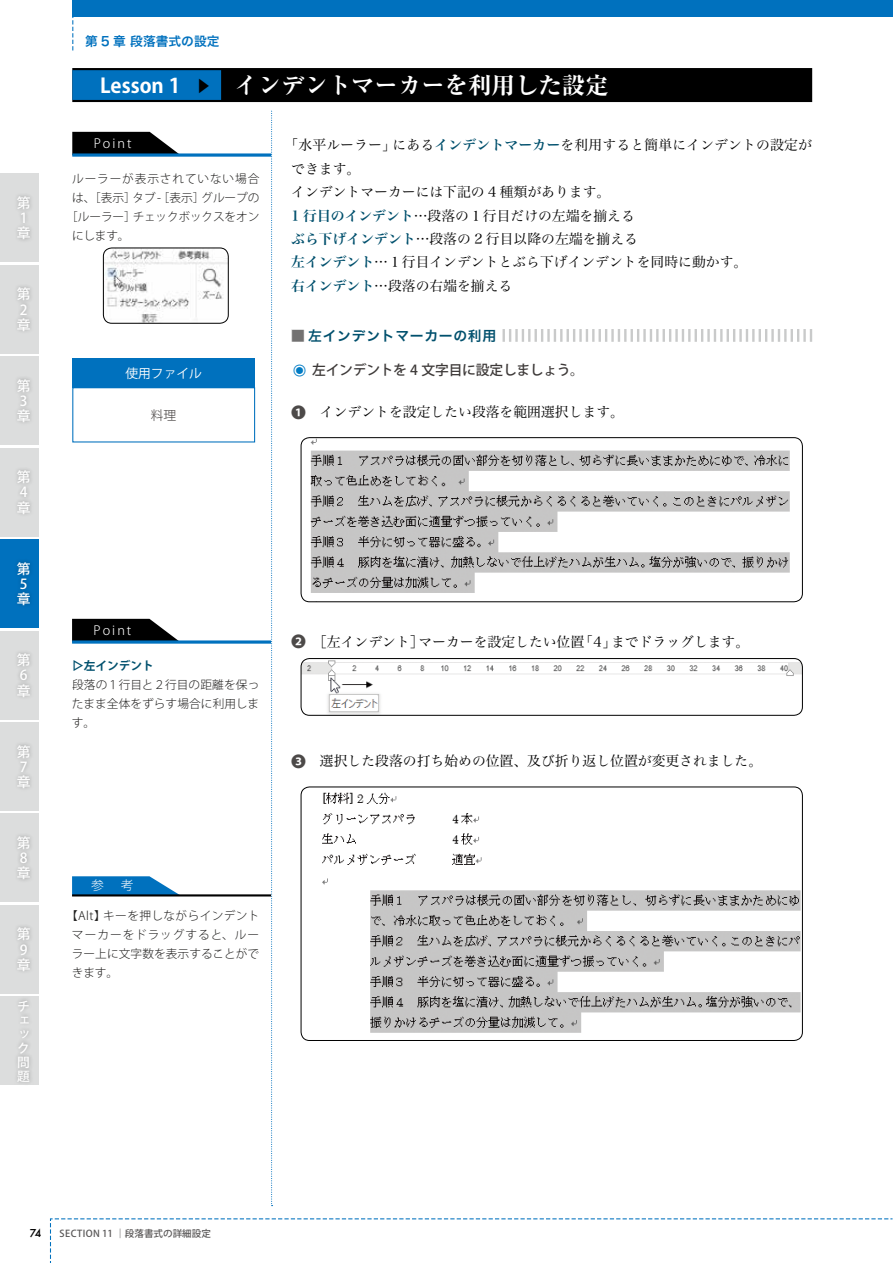
<style>
.page{position:relative;width:893px;height:1263px;background:#fff}
.page>*{position:absolute;margin:0;border:0;box-sizing:border-box;transform-origin:0 0}
.t1{font:700 expanded 23.4px "Ryumin Pro";color:#fff}
.t2{font:13.8px/23.4px "Hira Min Pro W3";color:#000}
.t3{font:500 13.8px/15.1px "Koz Go Pr 6 N";color:#fff}
.t4{font:500 13.8px "Koz Go Pr 6 N";letter-spacing:-.02em;color:#3e3a39}
.t5{font:13.8px "Hira Kaku Pro N W6";letter-spacing:.05em;color:#00506d}
.t6{font:300 12.75px "Koz Go Pr 6 N";letter-spacing:.16em;color:#fff}
.t7{font:12.75px "Hira Kaku Pro N W6";color:#0071be}
.t8{font:500 12.75px/14.1px "Koz Go Pr 6 N";color:#fff;text-align:justify}
.t9{font:12.75px "Koz Go Pr 6 N";color:#fff}
.t10{font:300 12.75px "Koz Go Pr 6 N";color:#3e3a39}
.t11{font:300 11.7px/19.2px "Koz Go Pr 6 N";letter-spacing:.005em;color:#1f1e1d;text-align:justify}
.t12{font:300 11.7px "Koz Go Pr 6 N";letter-spacing:-.015em;color:#1f1e1d}
.t13{font:300 11.7px "Koz Go Pr 6 N";letter-spacing:.07em;color:#1f1e1d}
.t14{font:700 11.7px "Koz Go Pr 6 N";color:#00506d}
.t15{font:500 10.65px "Futura";color:#000}
.t16{font:500 9.6px "Koz Go Pr 6 N";color:#595757}
.s1{font-family:"Koz Go Pr 6 N";font-stretch:normal;font-size:20.25px}
.s2{font-size:15.9px;color:#000}
.s3{font-family:"Hira Min Pro W6";color:#00506d}
.s4{font-family:"Shin M Go Pro";color:#727171}
.s5{font-weight:700;font-size:16.95px;color:#007bc4}
.s6{font-family:"Koz Go Pr 6 N";font-weight:500;font-size:14.85px;color:#4c4948}
</style>
<div class="page">
<svg style="left:271px;top:110px;width:2px;height:1096px"></svg>
<div style="left:72px;top:0;width:820px;height:17px;background:#0071be"></div>
<svg style="left:50px;top:1218px;width:843px;height:45px"></svg>
<svg style="left:72px;top:17px;width:1px;height:33px"></svg>
<div style="left:0;top:265px;width:38px;height:89px;background:#dcdddd"></div>
<div style="left:13px;top:283px;width:21px;height:52px;background:#000;opacity:.3"></div>
<div style="left:0;top:813px;width:38px;height:89px;background:#dcdddd"></div>
<div style="left:13px;top:832px;width:21px;height:52px;background:#000;opacity:.3"></div>
<div style="left:0;top:905px;width:38px;height:89px;background:#dcdddd"></div>
<div style="left:13px;top:923px;width:21px;height:52px;background:#000;opacity:.3"></div>
<div style="left:0;top:448px;width:38px;height:89px;background:#dcdddd"></div>
<div style="left:13px;top:466px;width:21px;height:52px;background:#000;opacity:.3"></div>
<div style="left:0;top:539px;width:38px;height:89px;background:#0071be"></div>
<div style="left:13px;top:557px;width:21px;height:52px;background:#000;opacity:.3"></div>
<div style="left:0;top:631px;width:38px;height:88px;background:#dcdddd"></div>
<div style="left:13px;top:649px;width:21px;height:52px;background:#000;opacity:.3"></div>
<div style="left:0;top:356px;width:38px;height:89px;background:#dcdddd"></div>
<div style="left:13px;top:375px;width:21px;height:51px;background:#000;opacity:.3"></div>
<div style="left:0;top:173px;width:38px;height:89px;background:#dcdddd"></div>
<div style="left:13px;top:192px;width:21px;height:52px;background:#000;opacity:.3"></div>
<div style="left:0;top:722px;width:38px;height:89px;background:#dcdddd"></div>
<div style="left:13px;top:740px;width:21px;height:52px;background:#000;opacity:.3"></div>
<div style="left:0;top:996px;width:38px;height:89px;background:#dcdddd"></div>
<div style="left:13px;top:996px;width:21px;height:90px;background:#000;opacity:.3"></div>
<svg style="left:502px;top:329px;width:310px;height:13px"></svg>
<img style="left:301px;top:438px;width:501px;height:164px">
<div style="left:301px;top:437px;width:502px;height:165px;border:1px solid #000;border-radius:9px"></div>
<img style="left:301px;top:658px;width:501px;height:57px">
<div style="left:301px;top:658px;width:502px;height:57px;border:1px solid #000;border-radius:9px"></div>
<img style="left:301px;top:787px;width:501px;height:253px">
<div style="left:301px;top:787px;width:502px;height:254px;border:1px solid #000;border-radius:9px"></div>
<div style="left:72px;top:68px;width:740px;height:34px;background:#000"></div>
<div style="left:72px;top:70px;width:149px;height:30px;background:#0071be"></div>
<svg style="left:72px;top:132px;width:106px;height:21px;background:#222"></svg>
<img style="left:103px;top:248px;width:125px;height:75px">
<div style="left:103px;top:248px;width:125px;height:75px;border:1px solid #000;border-radius:9px"></div>
<svg style="left:72px;top:153px;width:199px;height:4px"></svg>
<div style="left:72px;top:358px;width:183px;height:30px;background:#0071be"></div>
<div style="left:72px;top:387px;width:183px;height:55px;border:1px solid #0071be"></div>
<svg style="left:72px;top:619px;width:106px;height:21px;background:#222"></svg>
<svg style="left:72px;top:640px;width:199px;height:4px"></svg>
<svg style="left:72px;top:876px;width:106px;height:18px;background:#2686c7"></svg>
<hr style="left:72px;top:894px;width:199px;height:2px;background:#000">
<p class="t3" style="left:17px;top:196px;width:15px">第<br>1章</p>
<p class="t3" style="left:17px;top:287px;width:15px">第<br>2章</p>
<p class="t3" style="left:17px;top:378px;width:15px">第<br>3章</p>
<p class="t3" style="left:17px;top:470px;width:15px">第<br>4章</p>
<p class="t3" style="left:17px;top:561px;width:15px">第<br>5章</p>
<p class="t3" style="left:17px;top:653px;width:15px">第<br>6章</p>
<p class="t3" style="left:17px;top:744px;width:15px">第<br>7章</p>
<p class="t3" style="left:17px;top:836px;width:15px">第<br>8章</p>
<p class="t3" style="left:17px;top:927px;width:15px">第<br>9章</p>
<p class="t8" style="left:17px;top:999px;width:14px">チェック問題</p>
<p class="t7" style="left:85px;top:29px;width:136px">第 5 章 段落書式の設定</p>
<h1 class="t1" style="left:100px;top:67px;width:510px"><span class="s1">Lesson 1</span> <span class="s2">▶</span> インデントマーカーを利用した設定</h1>
<p class="t6" style="left:94px;top:136px;width:39px">Point</p>
<p class="t13" style="left:72px;top:172px;width:189px">ルーラーが表示されていない場合</p>
<p class="t11" style="left:72px;top:188px;width:189px">は、［表示］タブ -［表示］グループの</p>
<p class="t12" style="left:66px;top:210px;width:195px">［ルーラー］チェックボックスをオン</p>
<p class="t11" style="left:72px;top:226px;width:59px">にします。</p>
<p class="t9" style="left:125px;top:366px;width:78px">使用ファイル</p>
<p class="t10" style="left:151px;top:408px;width:27px">料理</p>
<p class="t2" style="left:291px;top:132px;width:522px;text-indent:-7px">「水平ルーラー」にある<span class="s3">インデントマーカー</span>を利用すると簡単にインデントの設定ができます。<br>インデントマーカーには下記の 4 種類があります。<br><span class="s3">1 行目のインデント</span>…段落の１行目だけの左端を揃える<br><span class="s3">ぶら下げインデント</span>…段落の 2 行目以降の左端を揃える<br><span class="s3">左インデント</span>…１行目インデントとぶら下げインデントを同時に動かす。<br><span class="s3">右インデント</span>…段落の右端を揃える</p>
<p class="t5" style="left:291px;top:323px;width:206px"><span class="s4">■</span> 左インデントマーカーの利用</p>
<p class="t4" style="left:291px;top:362px;width:295px"><span class="s5">䀜</span>左インデントを 4 文字目に設定しましょう。</p>
<p class="t2" style="left:291px;top:399px;width:334px"><span class="s6">❶</span>　インデントを設定したい段落を範囲選択します。</p>
<p class="t6" style="left:94px;top:623px;width:39px">Point</p>
<p class="t14" style="left:72px;top:659px;width:83px">▷左インデント</p>
<p class="t11" style="left:72px;top:675px;width:189px">段落の１行目と２行目の距離を保ったまま全体をずらす場合に利用します。</p>
<p class="t2" style="left:291px;top:628px;width:459px"><span class="s6">❷</span>　［左インデント］マーカーを設定したい位置「4」までドラッグします。</p>
<p class="t2" style="left:291px;top:748px;width:472px"><span class="s6">❸</span>　選択した段落の打ち始めの位置、及び折り返し位置が変更されました。</p>
<p class="t6" style="left:91px;top:878px;width:44px">参　考</p>
<p class="t11" style="left:72px;top:906px;width:189px;text-indent:-6px">【Alt】キーを押しながらインデントマーカーをドラッグすると、ルーラー上に文字数を表示することができます。</p>
<p class="t15" style="left:30px;top:1226px;width:13px">74</p>
<p class="t16" style="left:60px;top:1228px;width:153px">SECTION 11 ｜段落書式の詳細設定</p>
</div>
